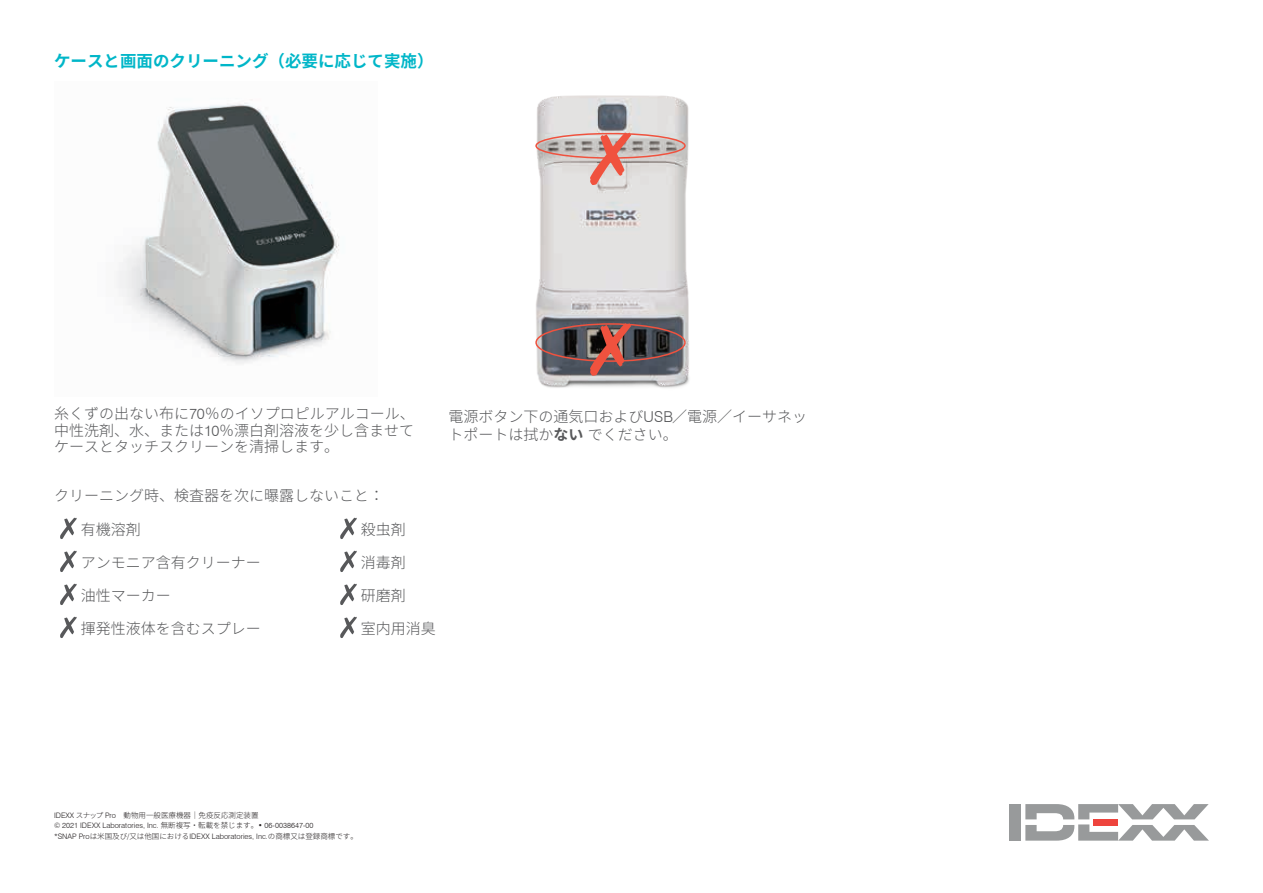
<style>
.page{position:relative;width:1263px;height:893px;background:#fff}
.page>*{position:absolute;margin:0;border:0;box-sizing:border-box;transform-origin:0 0}
.t1{font:700 16.5px "Noto Sans CJ Kjp";color:#00b6c8}
.t2{font:300 15px/16.5px "Noto Sans CJ Kjp";color:#57585a}
.t3{font:300 7.5px/10.5px "Swiss 721 BT";color:#231f20}
.t4{font:300 7.5px "Noto Sans CJ Kjp";color:#231f20}
.s1{font-family:"Swiss 721 BT"}
.s2{font-weight:700}
.s3{font-family:"Noto Sans CJ Kjp"}
</style>
<div class="page">
<div style="left:1009px;top:804px;width:12px;height:37px;background:#989a9b"></div>
<svg style="left:1025px;top:804px;width:184px;height:37px"></svg>
<svg style="left:60px;top:518px;width:17px;height:21px"></svg>
<svg style="left:60px;top:551px;width:17px;height:21px"></svg>
<svg style="left:60px;top:584px;width:17px;height:21px"></svg>
<svg style="left:60px;top:617px;width:17px;height:21px"></svg>
<svg style="left:340px;top:518px;width:17px;height:21px"></svg>
<svg style="left:340px;top:551px;width:17px;height:21px"></svg>
<svg style="left:340px;top:584px;width:17px;height:21px"></svg>
<svg style="left:340px;top:617px;width:17px;height:21px"></svg>
<img style="left:117px;top:99px;width:222px;height:265px">
<img style="left:535px;top:95px;width:154px;height:293px">
<div style="left:535px;top:323px;width:151px;height:39px;border:2px solid #f0523e;border-radius:50%"></div>
<div style="left:535px;top:133px;width:151px;height:26px;border:2px solid #f0523e;border-radius:50%"></div>
<svg style="left:590px;top:323px;width:41px;height:53px;background:#8e514b"></svg>
<svg style="left:590px;top:133px;width:41px;height:52px;background:#dc9b92"></svg>
<p class="t1" style="left:54px;top:52px;width:381px">ケースと画面のクリーニング（必要に応じて実施）</p>
<p class="t2" style="left:54px;top:406px;width:362px;text-align:justify">糸くずの出ない布に<span class="s1">70</span>％のイソプロピルアルコール、中性洗剤、水、または<span class="s1">10</span>％漂白剤溶液を少し含ませてケースとタッチスクリーンを清掃します。</p>
<p class="t2" style="left:54px;top:488px;width:331px">クリーニング時、検査器を次に曝露しないこと：</p>
<p class="t2" style="left:81px;top:521px;width:62px">有機溶剤</p>
<p class="t2" style="left:81px;top:554px;width:182px">アンモニア含有クリーナー</p>
<p class="t2" style="left:81px;top:587px;width:92px">油性マーカー</p>
<p class="t2" style="left:81px;top:620px;width:182px">揮発性液体を含むスプレー</p>
<p class="t2" style="left:361px;top:521px;width:46px">殺虫剤</p>
<p class="t2" style="left:361px;top:554px;width:46px">消毒剤</p>
<p class="t2" style="left:361px;top:587px;width:46px">研磨剤</p>
<p class="t2" style="left:361px;top:620px;width:76px">室内用消臭</p>
<p class="t2" style="left:448px;top:407px;width:360px;line-height:18px">電源ボタン下の通気口および<span class="s1">USB</span>／電源／イーサネットポートは拭か<span class="s2">ない</span>でください。</p>
<p class="t4" style="left:54px;top:811px;width:206px"><span class="s1">IDEXX</span> スナップ <span class="s1">Pro</span>　動物用一般医療機器｜免疫反応測定装置</p>
<p class="t3" style="left:54px;top:820px;width:305px">© 2021 IDEXX Laboratories, Inc. <span class="s3">無断複写・転載を禁じます。</span>• 06-0038647-00<br>*SNAP Pro<span class="s3">は米国及び</span>/<span class="s3">又は他国における</span>IDEXX Laboratories, Inc.<span class="s3">の商標又は登録商標です。</span></p>
</div>
